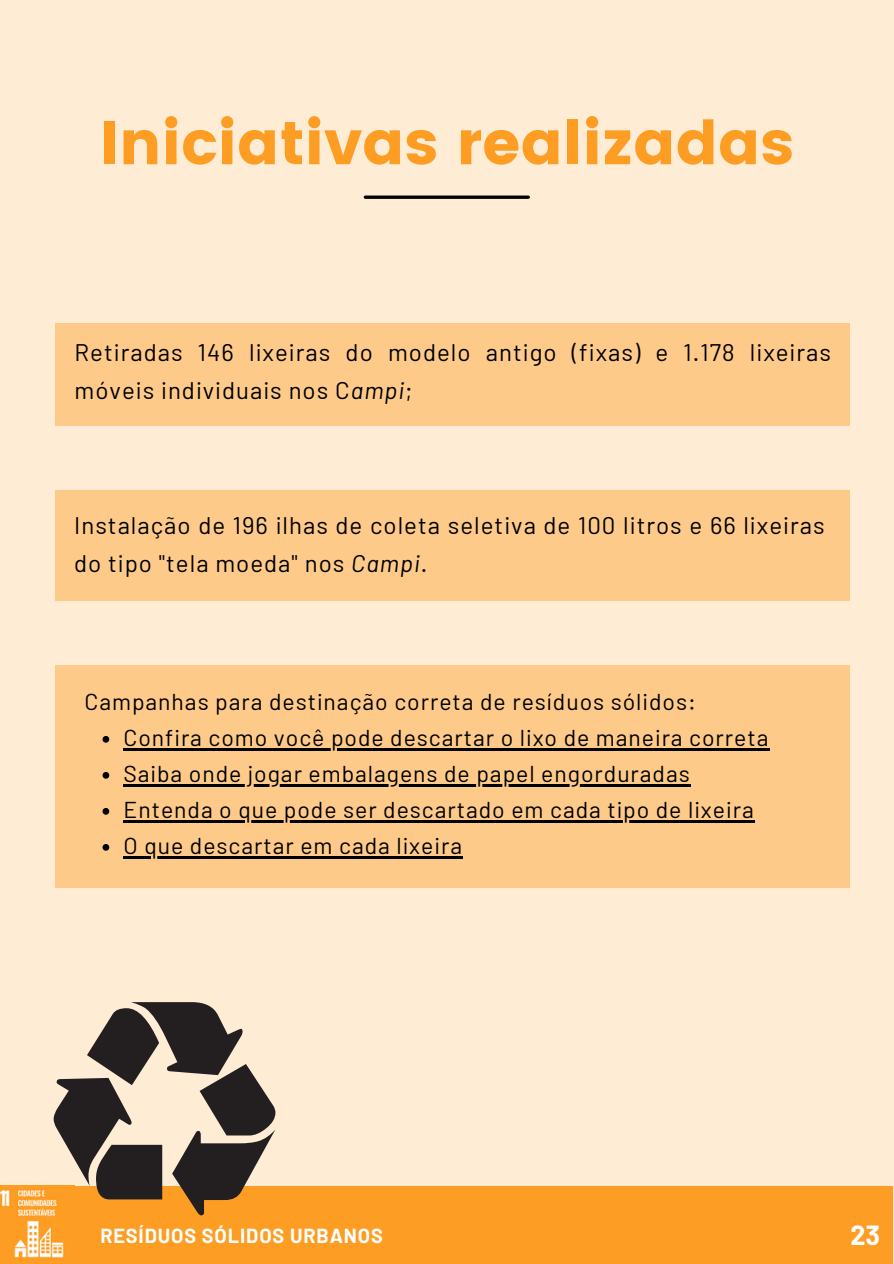
<style>
.page{position:relative;width:894px;height:1264px;background:#fff}
.page>*{position:absolute;margin:0;border:0;box-sizing:border-box;transform-origin:0 0}
.t1{font:60.75px "Poppins";color:#fd9d24}
.t2{font:700 27px "Barlow";color:#fffffe}
.t3{font:24px/38.2px "Barlow";letter-spacing:.04em;color:#000}
.t4{font:22.95px "Barlow";letter-spacing:.04em;color:#000}
.t5{font:700 19.8px "Barlow";letter-spacing:.045em;color:#fffffe}
.s1{font-style:italic}
</style>
<div class="page">
<div style="left:0;top:0;width:893px;height:1263px;background:#feecd5"></div>
<svg style="left:365px;top:195px;width:163px;height:4px"></svg>
<div style="left:0;top:1185px;width:892px;height:78px;background:#fd9d24"></div>
<img style="left:0;top:1189px;width:64px;height:69px">
<svg style="left:54px;top:1002px;width:221px;height:213px"></svg>
<div style="left:55px;top:323px;width:795px;height:103px;background:#fdca89"></div>
<div style="left:55px;top:490px;width:795px;height:110px;background:#fdca89"></div>
<div style="left:55px;top:665px;width:795px;height:223px;background:#fdca89"></div>
<svg style="left:102px;top:736px;width:7px;height:6px"></svg>
<hr style="left:123px;top:748px;width:646px;height:2px;background:#000">
<svg style="left:102px;top:772px;width:7px;height:6px"></svg>
<hr style="left:123px;top:784px;width:567px;height:2px;background:#000">
<svg style="left:102px;top:808px;width:7px;height:6px"></svg>
<hr style="left:123px;top:820px;width:631px;height:2px;background:#000">
<svg style="left:102px;top:844px;width:7px;height:6px"></svg>
<hr style="left:123px;top:856px;width:340px;height:2px;background:#000">
<h2 class="t1" style="left:99px;top:108px;width:695px">Iniciativas realizadas</h2>
<h2 class="t3" style="left:75px;top:332px;width:757px">Retiradas 146 lixeiras do modelo antigo (fixas) e 1.178 lixeiras móveis individuais nos C<span class="s1">ampi</span>;</h2>
<h2 class="t3" style="left:74px;top:505px;width:751px">Instalação de 196 ilhas de coleta seletiva de 100 litros e 66 lixeiras do tipo "tela moeda" nos <span class="s1">Campi</span>.</h2>
<p class="t4" style="left:84px;top:687px;width:612px">Campanhas para destinação correta de resíduos sólidos:</p>
<p class="t4" style="left:123px;top:723px;width:646px">Confira como você pode descartar o lixo de maneira correta</p>
<p class="t4" style="left:123px;top:759px;width:567px">Saiba onde jogar embalagens de papel engorduradas</p>
<p class="t4" style="left:123px;top:795px;width:631px">Entenda o que pode ser descartado em cada tipo de lixeira</p>
<p class="t4" style="left:123px;top:831px;width:340px">O que descartar em cada lixeira</p>
<p class="t5" style="left:100px;top:1223px;width:284px">RESÍDUOS SÓLIDOS URBANOS</p>
<p class="t2" style="left:850px;top:1217px;width:31px">23</p>
</div>
